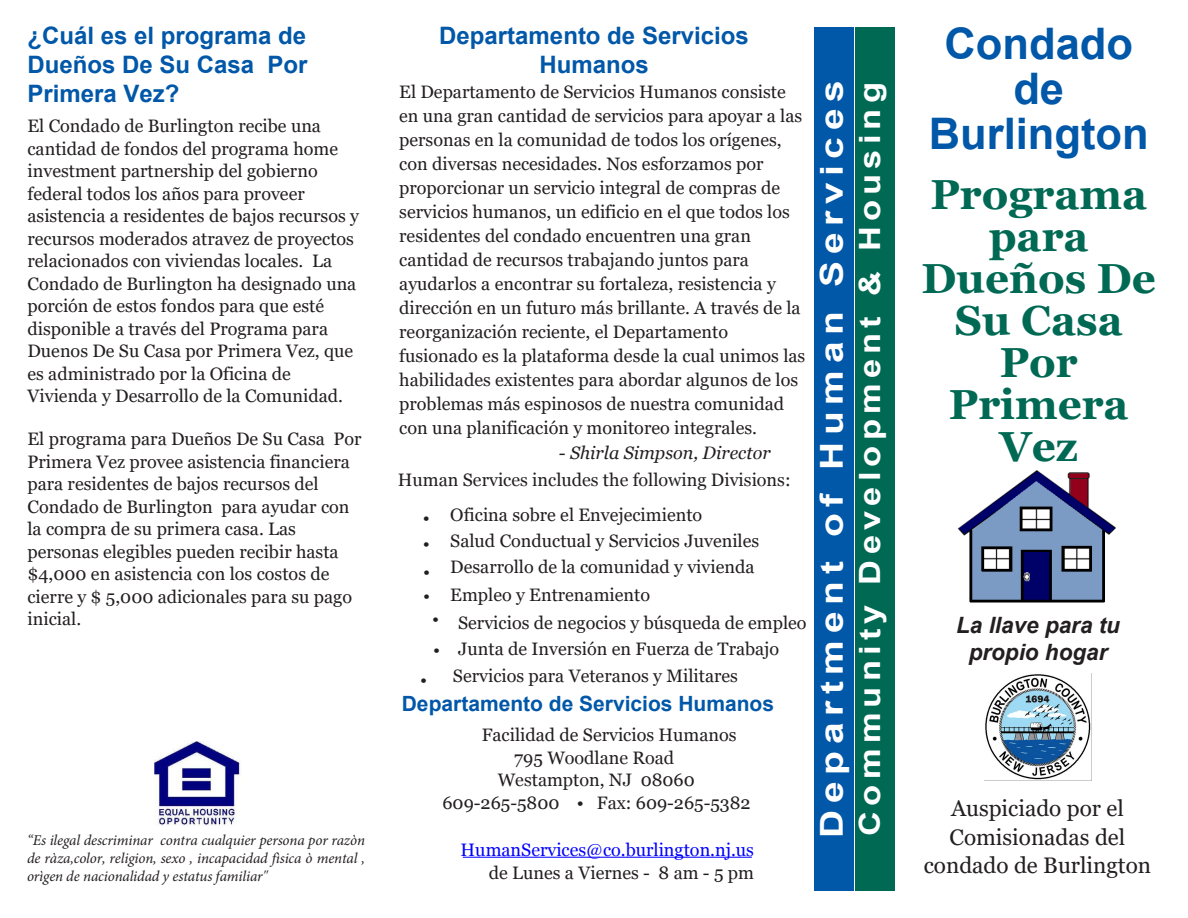
<style>
.page{position:relative;width:1188px;height:918px;background:#fff}
.page>*{position:absolute;margin:0;border:0;box-sizing:border-box;transform-origin:0 0}
.t1{font:700 43.5px/45px "Arial";color:#0157a8;text-align:center}
.t2{font:700 42px/42px "Georgia";color:#006954;text-align:center}
.t3{font:700 31.65px "Arial";letter-spacing:.17em;color:#fff;scale:1.23 1}
.t4{font:700 29.25px "Arial";letter-spacing:.15em;color:#fff;scale:1.18 1}
.t5{font:700 24px/28.8px "Arial";color:#0157a8;text-align:justify}
.t6{font:22.5px/28.5px "Georgia";color:#231f20;text-align:center}
.t7{font:italic 700 22.5px/27px "Arial";color:#231f20;text-align:center}
.t8{font:700 21px "Arial";color:#0157a8}
.t9{font:18px/22.5px "Georgia";color:#231f20}
.t10{font:18px/23.2px "Georgia";color:#00f;text-align:right}
.t11{font:italic 18px "Georgia";color:#231f20}
.t12{font:italic 15px/18px "Minion Pro";letter-spacing:-.01em;color:#231f20;text-align:justify}
.s1{color:#231f20}
</style>
<div class="page">
<div style="left:814px;top:27px;width:40px;height:864px;background:#0157a8"></div>
<div style="left:855px;top:27px;width:40px;height:864px;background:#006954"></div>
<hr style="left:463px;top:857px;width:289px;height:1px;background:#00f">
<img style="left:154px;top:742px;width:88px;height:83px">
<img style="left:957px;top:470px;width:159px;height:133px">
<img style="left:985px;top:674px;width:107px;height:107px">
<p class="t5" style="left:27px;top:22px;width:282px">¿Cuál es el programa de Dueños De Su Casa Por Primera Vez?</p>
<p class="t9" style="left:27px;top:115px;width:333px">El Condado de Burlington recibe una cantidad de fondos del programa home investment partnership del gobierno federal todos los años para proveer asistencia a residentes de bajos recursos y recursos moderados atravez de proyectos relacionados con viviendas locales. La Condado de Burlington ha designado una porción de estos fondos para que esté disponible a través del Programa para Duenos De Su Casa por Primera Vez, que es administrado por la Oficina de Vivienda y Desarrollo de la Comunidad.</p>
<p class="t9" style="left:27px;top:428px;width:336px">El programa para Dueños De Su Casa Por Primera Vez provee asistencia financiera para residentes de bajos recursos del Condado de Burlington para ayudar con la compra de su primera casa. Las personas elegibles pueden recibir hasta $4,000 en asistencia con los costos de cierre y $ 5,000 adicionales para su pago inicial.</p>
<p class="t12" style="left:27px;top:831px;width:340px">“Es ilegal descriminar contra cualquier persona por razòn de ràza,color, religion, sexo , incapacidad fìsica ò mental , orìgen de nacionalidad y estatus familiar"</p>
<p class="t5" style="left:439px;top:22px;width:311px;text-align:center">Departamento de Servicios<br>Humanos</p>
<p class="t9" style="left:399px;top:80px;width:408px;line-height:24px">El Departamento de Servicios Humanos consiste en una gran cantidad de servicios para apoyar a las personas en la comunidad de todos los orígenes, con diversas necesidades. Nos esforzamos por proporcionar un servicio integral de compras de servicios humanos, un edificio en el que todos los residentes del condado encuentren una gran cantidad de recursos trabajando juntos para ayudarlos a encontrar su fortaleza, resistencia y dirección en un futuro más brillante. A través de la reorganización reciente, el Departamento fusionado es la plataforma desde la cual unimos las habilidades existentes para abordar algunos de los problemas más espinosos de nuestra comunidad con una planificación y monitoreo integrales.</p>
<p class="t11" style="left:559px;top:442px;width:213px">- Shirla Simpson, Director</p>
<p class="t9" style="left:398px;top:469px;width:394px">Human Services includes the following Divisions:</p>
<p class="t9" style="left:423px;top:504px;width:281px">• Oficina sobre el Envejecimiento</p>
<p class="t9" style="left:450px;top:530px;width:310px">Salud Conductual y Servicios Juveniles</p>
<p class="t9" style="left:423px;top:556px;width:333px">• Desarrollo de la comunidad y vivienda</p>
<p class="t9" style="left:423px;top:584px;width:229px">• Empleo y Entrenamiento</p>
<p class="t9" style="left:432px;top:607px;width:9px">•</p>
<p class="t9" style="left:433px;top:638px;width:9px">•</p>
<p class="t9" style="left:458px;top:610px;width:350px;line-height:26.2px">Servicios de negocios y búsqueda de empleo<br>Junta de Inversión en Fuerza de Trabajo</p>
<p class="t9" style="left:420px;top:665px;width:319px">• Servicios para Veteranos y Militares</p>
<p class="t8" style="left:402px;top:689px;width:374px">Departamento de Servicios Humanos</p>
<p class="t9" style="left:482px;top:724px;width:256px">Facilidad de Servicios Humanos</p>
<p class="t9" style="left:514px;top:747px;width:162px">795 Woodlane Road</p>
<p class="t9" style="left:442px;top:768px;width:310px;line-height:23.2px;text-align:center">Westampton, NJ 08060<br>609-265-5800 • Fax: 609-265-5382</p>
<p class="t10" style="left:461px;top:839px;width:295px">HumanServices@co.burlington.nj.us <span class="s1">de Lunes a Viernes - 8 am - 5 pm</span></p>
<p class="t3" style="left:811px;top:838px;width:617px;rotate:-90deg">Department of Human Services</p>
<p class="t4" style="left:850px;top:836px;width:640px;rotate:-90deg">Community Development &amp; Housing</p>
<p class="t1" style="left:929px;top:21px;width:221px">Condado de<br>Burlington</p>
<p class="t2" style="left:922px;top:174px;width:236px">Programa para<br>Dueños De<br>Su Casa<br>Por<br>Primera<br>Vez</p>
<p class="t7" style="left:956px;top:612px;width:165px">La llave para tu propio hogar</p>
<p class="t6" style="left:924px;top:794px;width:229px">Auspiciado por el<br>Comisionadas del condado de Burlington</p>
</div>
